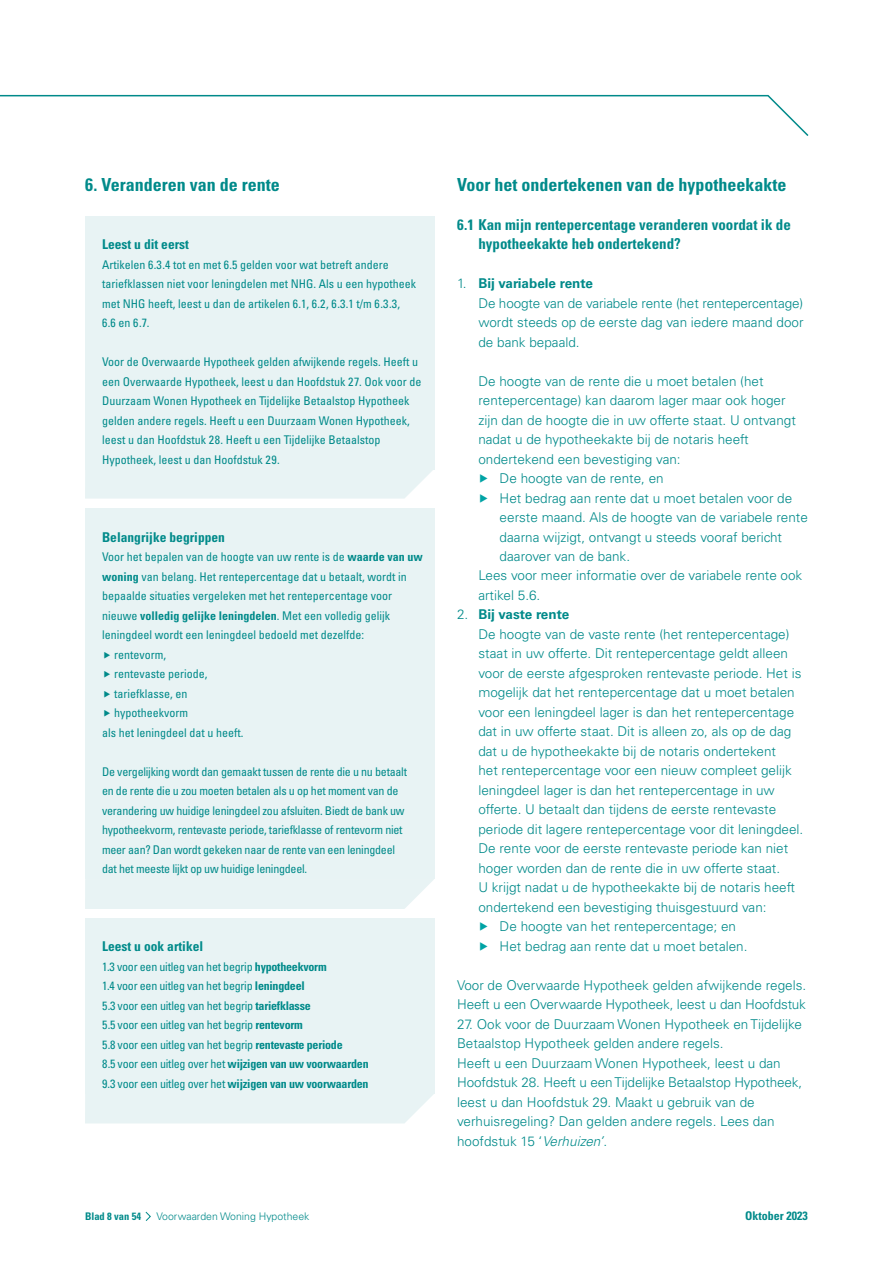
<style>
.page{position:relative;width:893px;height:1263px;background:#fff}
.page>*{position:absolute;margin:0;border:0;box-sizing:border-box;transform-origin:0 0}
.t1{font:700 condensed 18px "Univers LT Std";color:#008a8a}
.t2{font:700 condensed 15px/19.5px "Univers LT Std";color:#008a8a}
.t3{font:300 13.5px/19.5px "Univers LT Std";color:#008a8a}
.t4{font:700 condensed 13.5px "Univers LT Std";color:#008a8a}
.t5{font:condensed 12px/19.5px "Univers LT Std";color:#008a8a}
.t6{font:condensed 12px/19.5px "Univers LT Std";letter-spacing:-.02em;color:#008a8a}
.t7{font:700 condensed 12px "Univers LT Std";color:#008a8a}
.t8{font:300 10.5px "Univers LT Std";color:#008a8a}
.t9{font:700 condensed 10.5px "Univers LT Std";color:#008a8a}
.s1{font-weight:700}
.s2{color:#00a3a5}
.s3{font-style:italic}
</style>
<div class="page">
<svg style="left:0;top:94px;width:809px;height:42px"></svg>
<svg style="left:145px;top:1211px;width:6px;height:10px"></svg>
<div style="left:85px;top:216px;width:349px;height:254px;background:#e8f3f4"></div>
<svg style="left:85px;top:470px;width:348px;height:29px;background:#e9f3f4"></svg>
<div style="left:85px;top:508px;width:349px;height:371px;background:#e8f3f4"></div>
<div style="left:85px;top:879px;width:349px;height:30px;background:#e8f3f4"></div>
<div style="left:85px;top:918px;width:349px;height:176px;background:#e8f3f4"></div>
<div style="left:85px;top:1094px;width:349px;height:29px;background:#e8f3f4"></div>
<h1 class="t1" style="left:85px;top:173px;width:196px">6. Veranderen van de rente</h1>
<p class="t4" style="left:102px;top:236px;width:88px">Leest u dit eerst</p>
<p class="t5" style="left:102px;top:254px;width:315px">Artikelen 6.3.4 tot en met 6.5 gelden voor wat betreft andere tariefklassen niet voor leningdelen met NHG. Als u een hypotheek met NHG heeft, leest u dan de artikelen 6.1, 6.2, 6.3.1 t/m 6.3.3, 6.6 en 6.7.</p>
<p class="t5" style="left:102px;top:352px;width:321px">Voor de Overwaarde Hypotheek gelden afwijkende regels. Heeft u een Overwaarde Hypotheek, leest u dan Hoofdstuk 27. Ook voor de Duurzaam Wonen Hypotheek en Tijdelijke Betaalstop Hypotheek gelden andere regels. Heeft u een Duurzaam Wonen Hypotheek, leest u dan Hoofdstuk 28. Heeft u een Tijdelijke Betaalstop Hypotheek, leest u dan Hoofdstuk 29.</p>
<p class="t4" style="left:102px;top:528px;width:124px">Belangrijke begrippen</p>
<p class="t5" style="left:102px;top:547px;width:322px">Voor het bepalen van de hoogte van uw rente is de <span class="s1">waarde van uw</span></p>
<p class="t5" style="left:102px;top:566px;width:306px"><span class="s1">woning</span> van belang. Het rentepercentage dat u betaalt, wordt in</p>
<p class="t5" style="left:102px;top:586px;width:291px">bepaalde situaties vergeleken met het rentepercentage voor</p>
<p class="t5" style="left:102px;top:605px;width:289px">nieuwe <span class="s1">volledig gelijke leningdelen</span>. Met een volledig gelijk</p>
<p class="t5" style="left:102px;top:625px;width:263px">leningdeel wordt een leningdeel bedoeld met dezelfde:</p>
<p class="t5" style="left:114px;top:644px;width:53px">rentevorm,</p>
<p class="t5" style="left:114px;top:664px;width:95px">rentevaste periode,</p>
<p class="t5" style="left:114px;top:683px;width:75px">tariefklasse, en</p>
<p class="t5" style="left:114px;top:703px;width:75px">hypotheekvorm</p>
<p class="t5" style="left:102px;top:722px;width:143px">als het leningdeel dat u heeft.</p>
<p class="t6" style="left:102px;top:761px;width:306px">De vergelijking wordt dan gemaakt tussen de rente die u nu betaalt en de rente die u zou moeten betalen als u op het moment van de verandering uw huidige leningdeel zou afsluiten. Biedt de bank uw hypotheekvorm, rentevaste periode, tariefklasse of rentevorm niet meer aan? Dan wordt gekeken naar de rente van een leningdeel dat het meeste lijkt op uw huidige leningdeel.</p>
<p class="t4" style="left:102px;top:938px;width:103px">Leest u ook artikel</p>
<p class="t6" style="left:102px;top:956px;width:268px">1.3 voor een uitleg van het begrip <span class="s1">hypotheekvorm<br></span>1.4 voor een uitleg van het begrip <span class="s1">leningdeel<br></span>5.3 voor een uitleg van het begrip <span class="s1">tariefklasse<br></span>5.5 voor een uitleg van het begrip <span class="s1">rentevorm<br></span>5.8 voor een uitleg van het begrip <span class="s1">rentevaste periode<br></span>8.5 voor een uitleg over het <span class="s1">wijzigen van uw voorwaarden </span>9.3 voor een uitleg over het <span class="s1">wijzigen van uw voorwaarden</span></p>
<h1 class="t1" style="left:457px;top:173px;width:331px">Voor het ondertekenen van de hypotheekakte</h1>
<p class="t2" style="left:478px;top:214px;width:314px;text-indent:-21px">6.1 Kan mijn rentepercentage veranderen voordat ik de hypotheekakte heb ondertekend?</p>
<p class="t3" style="left:478px;top:273px;width:327px;text-indent:-21px">1. <span class="s1">Bij variabele rente<br></span>De hoogte van de variabele rente (het rentepercentage) wordt steeds op de eerste dag van iedere maand door de bank bepaald.</p>
<p class="t3" style="left:478px;top:371px;width:287px">De hoogte van de rente die u moet betalen (het</p>
<p class="t3" style="left:478px;top:390px;width:309px">rentepercentage) kan daarom lager maar ook hoger</p>
<p class="t3" style="left:478px;top:410px;width:319px">zijn dan de hoogte die in uw offerte staat. U ontvangt</p>
<p class="t3" style="left:478px;top:429px;width:272px">nadat u de hypotheekakte bij de notaris heeft</p>
<p class="t3" style="left:478px;top:449px;width:204px">ondertekend een bevestiging van:</p>
<p class="t3" style="left:478px;top:468px;width:187px"><span class="s2">▶</span> De hoogte van de rente, en</p>
<p class="t3" style="left:478px;top:488px;width:315px"><span class="s2">▶</span> Het bedrag aan rente dat u moet betalen voor de</p>
<p class="t3" style="left:500px;top:507px;width:310px">eerste maand. Als de hoogte van de variabele rente</p>
<p class="t3" style="left:500px;top:527px;width:284px">daarna wijzigt, ontvangt u steeds vooraf bericht</p>
<p class="t3" style="left:500px;top:546px;width:132px">daarover van de bank.</p>
<p class="t3" style="left:478px;top:566px;width:325px">Lees voor meer informatie over de variabele rente ook</p>
<p class="t3" style="left:478px;top:585px;width:63px">artikel 5.6.</p>
<p class="t3" style="left:478px;top:605px;width:326px;text-indent:-21px">2. <span class="s1">Bij vaste rente<br></span>De hoogte van de vaste rente (het rentepercentage) staat in uw offerte. Dit rentepercentage geldt alleen voor de eerste afgesproken rentevaste periode. Het is mogelijk dat het rentepercentage dat u moet betalen voor een leningdeel lager is dan het rentepercentage dat in uw offerte staat. Dit is alleen zo, als op de dag dat u de hypotheekakte bij de notaris ondertekent<br>het rentepercentage voor een nieuw compleet gelijk leningdeel lager is dan het rentepercentage in uw offerte. U betaalt dan tijdens de eerste rentevaste periode dit lagere rentepercentage voor dit leningdeel.<br>De rente voor de eerste rentevaste periode kan niet hoger worden dan de rente die in uw offerte staat.<br>U krijgt nadat u de hypotheekakte bij de notaris heeft ondertekend een bevestiging thuisgestuurd van:<br><span class="s2">▶</span> De hoogte van het rentepercentage; en<br><span class="s2">▶</span> Het bedrag aan rente dat u moet betalen.</p>
<p class="t3" style="left:457px;top:975px;width:351px">Voor de Overwaarde Hypotheek gelden afwijkende regels.<br>Heeft u een Overwaarde Hypotheek, leest u dan Hoofdstuk</p>
<p class="t3" style="left:457px;top:1014px;width:347px">27. Ook voor de Duurzaam Wonen Hypotheek en Tijdelijke Betaalstop Hypotheek gelden andere regels.<br>Heeft u een Duurzaam Wonen Hypotheek, leest u dan Hoofdstuk 28. Heeft u een Tijdelijke Betaalstop Hypotheek, leest u dan Hoofdstuk 29. Maakt u gebruik van de verhuisregeling? Dan gelden andere regels. Lees dan hoofdstuk 15 ‘<span class="s3">Verhuizen’</span>.</p>
<p class="t9" style="left:85px;top:1209px;width:57px">Blad 8 van 54</p>
<p class="t8" style="left:157px;top:1209px;width:155px">Voorwaarden Woning Hypotheek</p>
<p class="t7" style="left:745px;top:1208px;width:64px">Oktober 2023</p>
</div>
